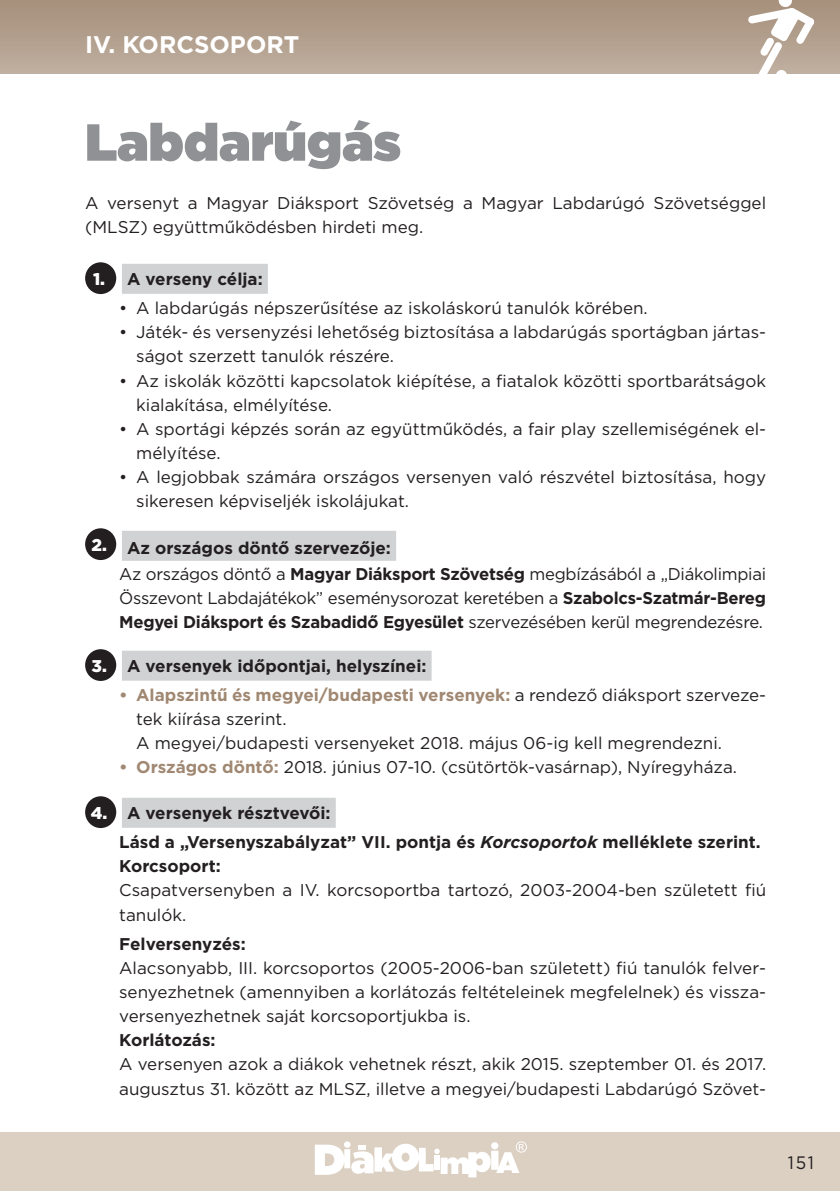
<style>
.page{position:relative;width:840px;height:1191px;background:#fff}
.page>*{position:absolute;margin:0;border:0;box-sizing:border-box;transform-origin:0 0}
.t1{font:900 52px "Gotham";color:#8f9194}
.t2{font:700 24px "Gotham";color:#fff}
.t3{font:18px "Gotham";color:#231f20;scale:.95 1}
.t4{font:17px/24.2px "Gotham";color:#231f20}
.t5{font:700 17px/26.2px "Gotham";color:#231f20}
.s1{font-weight:900;color:#fff}
.s2{font-weight:400}
.s3{font-weight:700}
.s4{font-weight:700;color:#a08872}
.s5{font-style:italic}
</style>
<div class="page">
<div style="left:0;top:1132px;width:839px;height:59px;background:#dcd0c3"></div>
<svg style="left:0;top:0;width:839px;height:74px;background:#b29f8d"></svg>
<svg style="left:315px;top:1141px;width:211px;height:36px"></svg>
<svg style="left:747px;top:0;width:67px;height:74px"></svg>
<div style="left:122px;top:264px;width:146px;height:30px;background:#d1d2d4"></div>
<div style="left:122px;top:531px;width:274px;height:30px;background:#d1d2d4"></div>
<div style="left:122px;top:650px;width:309px;height:30px;background:#d1d2d4"></div>
<div style="left:122px;top:797px;width:213px;height:30px;background:#d1d2d4"></div>
<div style="left:85px;top:262px;width:31px;height:32px;background:#231f20;border-radius:50%"></div>
<div style="left:85px;top:528px;width:31px;height:32px;background:#231f20;border-radius:50%"></div>
<div style="left:85px;top:649px;width:31px;height:32px;background:#231f20;border-radius:50%"></div>
<div style="left:85px;top:796px;width:31px;height:32px;background:#231f20;border-radius:50%"></div>
<h2 class="t2" style="left:85px;top:29px;width:216px">IV. KORCSOPORT</h2>
<h1 class="t1" style="left:85px;top:105px;width:317px">Labdarúgás</h1>
<p class="t4" style="left:85px;top:191px;width:682px">A versenyt a Magyar Diáksport Szövetség a Magyar Labdarúgó Szövetséggel (MLSZ) együttműködésben hirdeti meg.</p>
<p class="t5" style="left:93px;top:265px;width:171px"><span class="s1">1.</span> A verseny célja:</p>
<p class="t4" style="left:119px;top:295px;width:530px">• A labdarúgás népszerűsítése az iskoláskorú tanulók körében.</p>
<p class="t4" style="left:136px;top:320px;width:631px;text-indent:-17px">• Játék- és versenyzési lehetőség biztosítása a labdarúgás sportágban jártas&shy;ságot szerzett tanulók részére.</p>
<p class="t4" style="left:136px;top:368px;width:631px;text-indent:-17px">• Az iskolák közötti kapcsolatok kiépítése, a fiatalok közötti sportbarátságok kialakítása, elmélyítése.</p>
<p class="t4" style="left:136px;top:416px;width:631px;text-indent:-17px">• A sportági képzés során az együttműködés, a fair play szellemiségének el&shy;mélyítése.</p>
<p class="t4" style="left:136px;top:465px;width:631px;text-indent:-17px">• A legjobbak számára országos versenyen való részvétel biztosítása, hogy sikeresen képviseljék iskolájukat.</p>
<p class="t5" style="left:119px;top:534px;width:648px;text-indent:-28px"><sup>2.</sup> Az országos döntő szervezője:<br><span class="s2">Az országos döntő a</span> Magyar Diáksport Szövetség <span class="s2">megbízásából a „Diákolimpiai</span></p>
<p class="t4" style="left:119px;top:585px;width:648px">Összevont Labdajátékok” eseménysorozat keretében a <span class="s3">Szabolcs-Szatmár-Bereg<br>Megyei Diáksport és Szabadidő Egyesület</span> szervezésében kerül megrendezésre.</p>
<p class="t5" style="left:91px;top:652px;width:336px"><span class="s1">3.</span> A versenyek időpontjai, helyszínei:</p>
<p class="t4" style="left:136px;top:682px;width:631px;text-indent:-17px"><span class="s4">• Alapszintű és megyei/budapesti versenyek:</span> a rendező diáksport szerveze&shy;tek kiírása szerint.<br>A megyei/budapesti versenyeket 2018. május 06-ig kell megrendezni.</p>
<p class="t4" style="left:119px;top:755px;width:619px"><span class="s4">• Országos döntő:</span> 2018. június 07-10. (csütörtök-vasárnap), Nyíregyháza.</p>
<p class="t5" style="left:119px;top:798px;width:642px;line-height:29.2px;text-indent:-28px"><span class="s1">4.</span> A versenyek résztvevői:<br>Lásd a „Versenyszabályzat” VII. pontja és <span class="s5">Korcsoportok</span> melléklete szerint.</p>
<p class="t5" style="left:119px;top:853px;width:103px">Korcsoport:</p>
<p class="t4" style="left:119px;top:878px;width:648px">Csapatversenyben a IV. korcsoportba tartozó, 2003-2004-ben született fiú tanulók.</p>
<p class="t5" style="left:119px;top:930px;width:128px">Felversenyzés:</p>
<p class="t4" style="left:119px;top:955px;width:648px;text-align:justify">Alacsonyabb, III. korcsoportos (2005-2006-ban született) fiú tanulók felver&shy;senyezhetnek (amennyiben a korlátozás feltételeinek megfelelnek) és vissza&shy;versenyezhetnek saját korcsoportjukba is.</p>
<p class="t5" style="left:119px;top:1027px;width:98px">Korlátozás:</p>
<p class="t4" style="left:119px;top:1052px;width:648px">A versenyen azok a diákok vehetnek részt, akik 2015. szeptember 01. és 2017. augusztus 31. között az MLSZ, illetve a megyei/budapesti Labdarúgó Szövet-</p>
<p class="t3" style="left:787px;top:1151px;width:29px">151</p>
</div>
